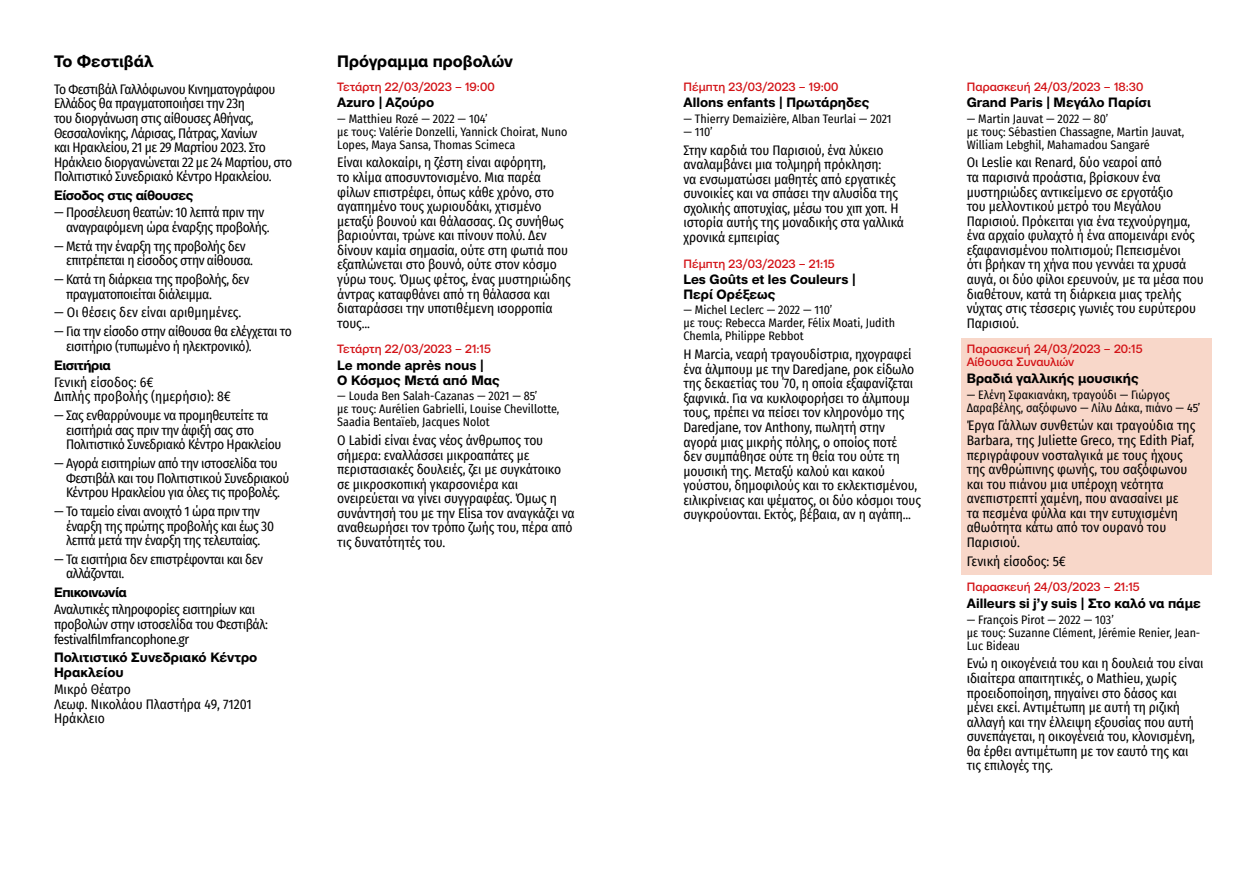
<style>
.page{position:relative;width:1259px;height:893px;background:#fff}
.page>*{position:absolute;margin:0;border:0;box-sizing:border-box;transform-origin:0 0}
.t1{font:700 16.5px "CF Mod Grotesk";color:#000}
.t2{font:13.5px/14.5px "Fira Sans Condensed";letter-spacing:-.015em;color:#000}
.t3{font:700 13.5px/14.5px "CF Mod Grotesk";color:#000}
.t4{font:700 13.5px "CF Mod Grotesk";letter-spacing:-.03em;color:#000}
.t5{font:12px/12.9px "Fira Sans Condensed";color:#000}
.t6{font:500 12px/12.9px "CF Mod Grotesk";color:#d31216}
</style>
<div class="page">
<div style="left:961px;top:338px;width:250px;height:236px;background:#f8d7c9"></div>
<p class="t1" style="left:54px;top:52px;width:101px">Το Φεστιβάλ</p>
<p class="t2" style="left:54px;top:81px;width:240px">Το Φεστιβάλ Γαλλόφωνου Κινηματογράφου Ελλάδος θα πραγματοποιήσει την 23η<br>του διοργάνωση στις αίθουσες Αθήνας, Θεσσαλονίκης, Λάρισας, Πάτρας, Χανίων<br>και Ηρακλείου, 21 με 29 Μαρτίου 2023. Στο Ηράκλειο διοργανώνεται 22 με 24 Μαρτίου, στο Πολιτιστικό Συνεδριακό Κέντρο Ηρακλείου.</p>
<p class="t4" style="left:54px;top:188px;width:141px">Είσοδος στις αίθουσες</p>
<p class="t2" style="left:66px;top:205px;width:205px;text-indent:-12px">— Προσέλευση θεατών: 10 λεπτά πριν την αναγραφόμενη ώρα έναρξης προβολής.</p>
<p class="t2" style="left:66px;top:238px;width:189px;text-indent:-12px">— Μετά την έναρξη της προβολής δεν επιτρέπεται η είσοδος στην αίθουσα.</p>
<p class="t2" style="left:66px;top:272px;width:185px;text-indent:-12px">— Κατά τη διάρκεια της προβολής, δεν πραγματοποιείται διάλειμμα.</p>
<p class="t2" style="left:54px;top:305px;width:189px">— Οι θέσεις δεν είναι αριθμημένες.</p>
<p class="t2" style="left:66px;top:324px;width:227px;text-indent:-12px">— Για την είσοδο στην αίθουσα θα ελέγχεται το εισιτήριο (τυπωμένο ή ηλεκτρονικό).</p>
<p class="t4" style="left:54px;top:357px;width:58px">Εισιτήρια</p>
<p class="t2" style="left:54px;top:374px;width:178px">Γενική είσοδος: 6€<br>Διπλής προβολής (ημερήσιο): 8€</p>
<p class="t2" style="left:66px;top:408px;width:217px;text-indent:-12px">— Σας ενθαρρύνουμε να προμηθευτείτε τα εισιτήριά σας πριν την άφιξή σας στο<br>Πολιτιστικό Συνεδριακό Κέντρο Ηρακλείου</p>
<p class="t2" style="left:66px;top:456px;width:225px;text-indent:-12px">— Αγορά εισιτηρίων από την ιστοσελίδα του<br>Φεστιβάλ και του Πολιτιστικού Συνεδριακού<br>Κέντρου Ηρακλείου για όλες τις προβολές.</p>
<p class="t2" style="left:66px;top:504px;width:209px;text-indent:-12px">— Το ταμείο είναι ανοιχτό 1 ώρα πριν την έναρξη της πρώτης προβολής και έως 30 λεπτά μετά την έναρξη της τελευταίας.</p>
<p class="t2" style="left:66px;top:552px;width:198px;text-indent:-12px">— Τα εισιτήρια δεν επιστρέφονται και δεν αλλάζονται.</p>
<p class="t4" style="left:54px;top:585px;width:74px">Επικοινωνία</p>
<p class="t2" style="left:54px;top:602px;width:216px">Αναλυτικές πληροφορίες εισιτηρίων και προβολών στην ιστοσελίδα του Φεστιβάλ: festivalfilmfrancophone.gr</p>
<p class="t3" style="left:54px;top:650px;width:205px">Πολιτιστικό Συνεδριακό Κέντρο<br>Ηρακλείου</p>
<p class="t2" style="left:54px;top:682px;width:199px">Μικρό Θέατρο<br>Λεωφ. Νικολάου Πλαστήρα 49, 71201<br>Ηράκλειο</p>
<p class="t1" style="left:337px;top:52px;width:177px">Πρόγραμμα προβολών</p>
<p class="t6" style="left:337px;top:80px;width:159px">Τετάρτη 22/03/2023 – 19:00</p>
<p class="t3" style="left:337px;top:95px;width:98px">Azuro | Αζούρο</p>
<p class="t5" style="left:337px;top:112px;width:232px">— Matthieu Rozé — 2022 — 104’<br>με τους: Valérie Donzelli, Yannick Choirat, Nuno<br>Lopes, Maya Sansa, Thomas Scimeca</p>
<p class="t2" style="left:337px;top:155px;width:235px">Είναι καλοκαίρι, η ζέστη είναι αφόρητη,<br>το κλίμα αποσυντονισμένο. Μια παρέα φίλων επιστρέφει, όπως κάθε χρόνο, στο αγαπημένο τους χωριουδάκι, χτισμένο μεταξύ βουνού και θάλασσας. Ως συνήθως βαριούνται, τρώνε και πίνουν πολύ. Δεν δίνουν καμία σημασία, ούτε στη φωτιά που εξαπλώνεται στο βουνό, ούτε στον κόσμο γύρω τους. Όμως φέτος, ένας μυστηριώδης άντρας καταφθάνει από τη θάλασσα και διαταράσσει την υποτιθέμενη ισορροπία τους...</p>
<p class="t6" style="left:337px;top:343px;width:155px">Τετάρτη 22/03/2023 – 21:15</p>
<p class="t3" style="left:337px;top:358px;width:164px">Le monde après nous |<br>Ο Κόσμος Μετά από Μας</p>
<p class="t5" style="left:337px;top:389px;width:224px">— Louda Ben Salah-Cazanas — 2021 — 85’<br>με τους: Aurélien Gabrielli, Louise Chevillotte,<br>Saadia Bentaïeb, Jacques Nolot</p>
<p class="t2" style="left:337px;top:433px;width:239px">Ο Labidi είναι ένας νέος άνθρωπος του σήμερα: εναλλάσσει μικροαπάτες με περιστασιακές δουλειές, ζει με συγκάτοικο σε μικροσκοπική γκαρσονιέρα και ονειρεύεται να γίνει συγγραφέας. Όμως η συνάντησή του με την Elisa τον αναγκάζει να αναθεωρήσει τον τρόπο ζωής του, πέρα από τις δυνατότητές του.</p>
<p class="t6" style="left:683px;top:80px;width:156px">Πέμπτη 23/03/2023 – 19:00</p>
<p class="t3" style="left:683px;top:95px;width:188px">Allons enfants | Πρωτάρηδες</p>
<p class="t5" style="left:683px;top:112px;width:209px">— Thierry Demaizière, Alban Teurlai — 2021</p>
<p class="t5" style="left:683px;top:125px;width:31px">— 110’</p>
<p class="t2" style="left:683px;top:142px;width:222px">Στην καρδιά του Παρισιού, ένα λύκειο αναλαμβάνει μια τολμηρή πρόκληση:<br>να ενσωματώσει μαθητές από εργατικές συνοικίες και να σπάσει την αλυσίδα της σχολικής αποτυχίας, μέσω του χιπ χοπ. Η ιστορία αυτής της μοναδικής στα γαλλικά χρονικά εμπειρίας</p>
<p class="t6" style="left:683px;top:257px;width:153px">Πέμπτη 23/03/2023 – 21:15</p>
<p class="t3" style="left:683px;top:272px;width:174px">Les Goûts et les Couleurs |<br>Περί Ορέξεως</p>
<p class="t5" style="left:683px;top:303px;width:213px">— Michel Leclerc — 2022 — 110’<br>με τους: Rebecca Marder, Félix Moati, Judith<br>Chemla, Philippe Rebbot</p>
<p class="t2" style="left:683px;top:347px;width:239px">Η Marcia, νεαρή τραγουδίστρια, ηχογραφεί ένα άλμπουμ με την Daredjane, ροκ είδωλο της δεκαετίας του ΄70, η οποία εξαφανίζεται ξαφνικά. Για να κυκλοφορήσει το άλμπουμ τους, πρέπει να πείσει τον κληρονόμο της Daredjane, τον Anthony, πωλητή στην αγορά μιας μικρής πόλης, ο οποίος ποτέ<br>δεν συμπάθησε ούτε τη θεία του ούτε τη μουσική της. Μεταξύ καλού και κακού γούστου, δημοφιλούς και το εκλεκτισμένου, ειλικρίνειας και ψέματος, οι δύο κόσμοι τους συγκρούονται. Εκτός, βέβαια, αν η αγάπη...</p>
<p class="t6" style="left:966px;top:80px;width:178px">Παρασκευή 24/03/2023 – 18:30</p>
<p class="t3" style="left:966px;top:95px;width:186px">Grand Paris | Μεγάλο Παρίσι</p>
<p class="t5" style="left:966px;top:112px;width:219px">— Martin Jauvat — 2022 — 80’<br>με τους: Sébastien Chassagne, Martin Jauvat,<br>William Lebghil, Mahamadou Sangaré</p>
<p class="t2" style="left:966px;top:155px;width:238px">Οι Leslie και Renard, δύο νεαροί από<br>τα παρισινά προάστια, βρίσκουν ένα μυστηριώδες αντικείμενο σε εργοτάξιο<br>του μελλοντικού μετρό του Μεγάλου Παρισιού. Πρόκειται για ένα τεχνούργημα, ένα αρχαίο φυλαχτό ή ένα απομεινάρι ενός εξαφανισμένου πολιτισμού; Πεπεισμένοι<br>ότι βρήκαν τη χήνα που γεννάει τα χρυσά αυγά, οι δύο φίλοι ερευνούν, με τα μέσα που διαθέτουν, κατά τη διάρκεια μιας τρελής νύχτας στις τέσσερις γωνιές του ευρύτερου Παρισιού.</p>
<p class="t6" style="left:966px;top:343px;width:177px">Παρασκευή 24/03/2023 – 20:15<br>Aίθουσα Συναυλιών</p>
<p class="t3" style="left:966px;top:371px;width:173px">Βραδιά γαλλικής μουσικής</p>
<p class="t5" style="left:966px;top:388px;width:235px">— Ελένη Σφακιανάκη, τραγούδι — Γιώργος<br>Δαραβέλης, σαξόφωνο — Λίλυ Δάκα, πιάνο — 45’</p>
<p class="t2" style="left:966px;top:418px;width:230px">Έργα Γάλλων συνθετών και τραγούδια της Barbara, της Juliette Greco, της Edith Piaf, περιγράφουν νοσταλγικά με τους ήχους της ανθρώπινης φωνής, του σαξόφωνου και του πιάνου μια υπέροχη νεότητα ανεπιστρεπτί χαμένη, που ανασαίνει με<br>τα πεσμένα φύλλα και την ευτυχισμένη αθωότητα κάτω από τον ουρανό του Παρισιού.</p>
<p class="t2" style="left:966px;top:553px;width:101px">Γενική είσοδος: 5€</p>
<p class="t6" style="left:966px;top:581px;width:175px">Παρασκευή 24/03/2023 – 21:15</p>
<p class="t3" style="left:966px;top:596px;width:236px">Ailleurs si j’y suis | Στο καλό να πάμε</p>
<p class="t5" style="left:966px;top:613px;width:235px">— François Pirot — 2022 — 103’<br>με τους: Suzanne Clément, Jérémie Renier, Jean-<br>Luc Bideau</p>
<p class="t2" style="left:966px;top:656px;width:238px">Ενώ η οικογένειά του και η δουλειά του είναι ιδιαίτερα απαιτητικές, ο Mathieu, χωρίς προειδοποίηση, πηγαίνει στο δάσος και μένει εκεί. Αντιμέτωπη με αυτή τη ριζική αλλαγή και την έλλειψη εξουσίας που αυτή συνεπάγεται, η οικογένειά του, κλονισμένη, θα έρθει αντιμέτωπη με τον εαυτό της και τις επιλογές της.</p>
</div>
